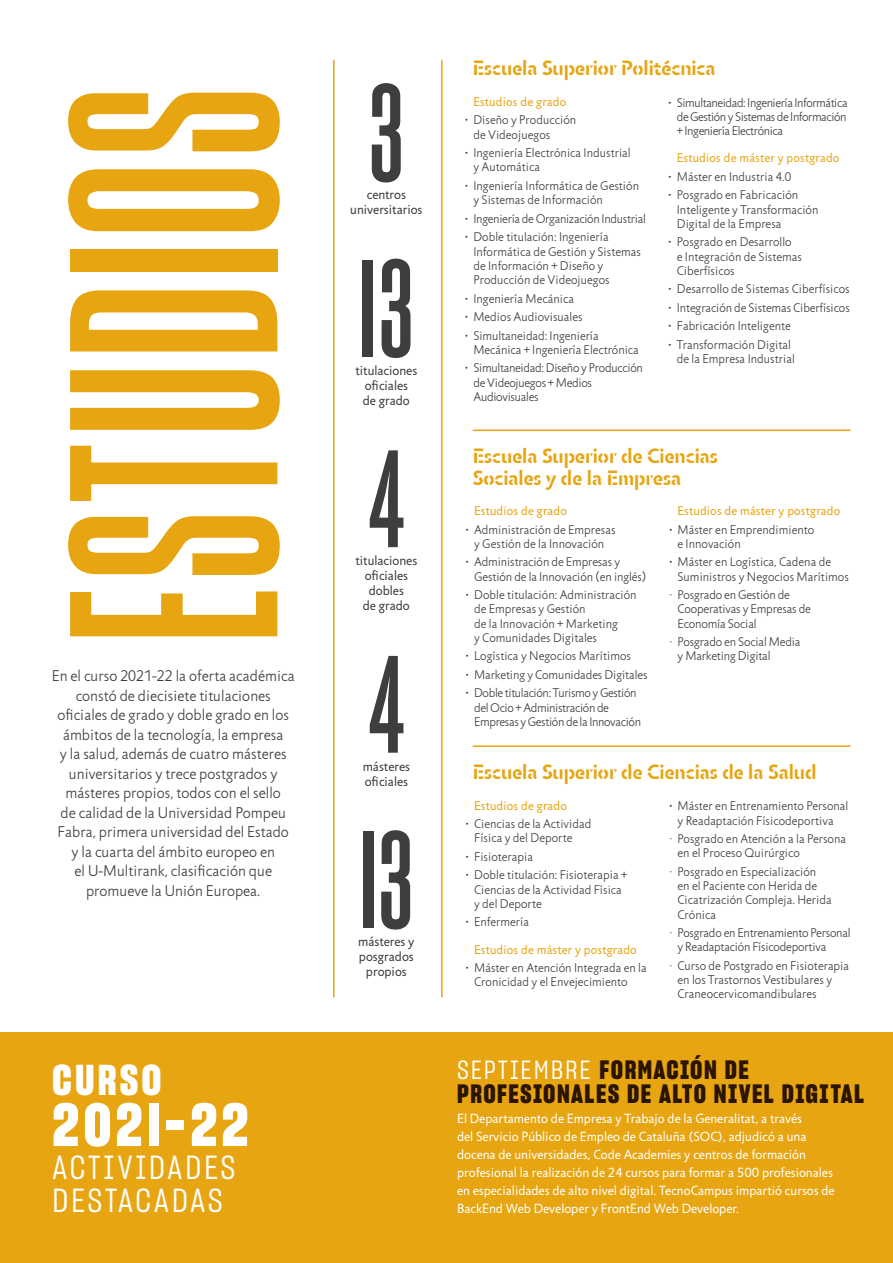
<style>
.page{position:relative;width:893px;height:1263px;background:#fff}
.page>*{position:absolute;margin:0;border:0;box-sizing:border-box;transform-origin:0 0}
.t1{font:289.05px "Sharp Grotesk Sm Bold 10";letter-spacing:.015em;color:#e7a512}
.t2{font:135px "Sharp Grotesk Sm Bold 10";color:#3e3e3f}
.t3{font:59.1px "Sharp Grotesk Bold 15";letter-spacing:.07em;color:#fff}
.t4{font:42px "Sharp Grotesk Bold 15";letter-spacing:.075em;color:#fff}
.t5{font:32.85px/33px "Sharp Grotesk Book 15";letter-spacing:.075em;color:#fff}
.t6{font:25.95px/24px "Sharp Grotesk Bold 15";letter-spacing:.055em;color:#2b1500}
.t7{font:700 21px/22.5px "Jigsaw Stencil";color:#e7a512}
.t8{font:300 15.75px/19.5px "Jigsaw";letter-spacing:.005em;color:#3e3e3f;text-align:center}
.t9{font:13.5px/18px "Jigsaw";color:#fff}
.t10{font:13.5px/15px "Jigsaw";color:#3e3e3f;text-align:center}
.t11{font:300 12.75px/18.5px "Jigsaw";letter-spacing:.005em;color:#3e3e3f}
.t12{font:12.75px/18.5px "Jigsaw";letter-spacing:.015em;color:#e7a512}
.t13{font:300 12.75px/14.2px "Jigsaw";letter-spacing:-.015em;color:#3e3e3f}
.t14{font:300 12.75px/14.2px "Jigsaw";letter-spacing:-.025em;color:#3e3e3f}
.t15{font:300 12.75px/14.2px "Jigsaw";letter-spacing:-.02em;color:#3e3e3f}
.s1{font-weight:400;color:#e7a512}
.s2{font-weight:700}
.s3{font-weight:700;color:#3e3e3f}
.s4{font-weight:300;color:#3e3e3f}
.s5{font-family:"Sharp Grotesk Book 15";color:#fff}
</style>
<div class="page">
<div style="left:0;top:1033px;width:893px;height:230px;background:#e7a512"></div>
<hr style="left:473px;top:430px;width:377px;height:1px;background:#e7a512">
<hr style="left:473px;top:745px;width:377px;height:2px;background:#e7a512">
<hr style="left:333px;top:61px;width:2px;height:936px;background:#e7a512">
<hr style="left:441px;top:61px;width:2px;height:936px;background:#e7a512">
<h1 class="t1" style="left:2px;top:644px;width:559px;rotate:-90deg">EstudIOs</h1>
<p class="t8" style="left:52px;top:667px;width:244px">En el curso 2021-22 la oferta académica constó de diecisiete titulaciones oficiales de grado y doble grado en los ámbitos de la tecnología, la empresa<br>y la salud, además de cuatro másteres universitarios y trece postgrados y másteres propios, todos con el sello<br>de calidad de la Universidad Pompeu Fabra, primera universidad del Estado<br>y la cuarta del ámbito europeo en<br>el U-Multirank, clasificación que promueve la Unión Europea.</p>
<h3 class="t4" style="left:52px;top:1051px;width:111px">CURSO</h3>
<h3 class="t3" style="left:52px;top:1084px;width:198px">202I-22</h3>
<h3 class="t5" style="left:52px;top:1149px;width:185px">ACTIVIDADES<br>DESTACADAS</h3>
<h2 class="t2" style="left:369px;top:52px;width:37px">3</h2>
<p class="t10" style="left:350px;top:187px;width:74px">centros universitarios</p>
<h2 class="t2" style="left:359px;top:228px;width:56px">I3</h2>
<p class="t10" style="left:355px;top:363px;width:63px">titulaciones oficiales<br>de grado</p>
<h2 class="t2" style="left:368px;top:418px;width:37px">4</h2>
<p class="t10" style="left:355px;top:553px;width:63px">titulaciones oficiales dobles<br>de grado</p>
<h2 class="t2" style="left:368px;top:624px;width:37px">4</h2>
<p class="t10" style="left:363px;top:759px;width:49px;text-align:left">másteres oficiales</p>
<h2 class="t2" style="left:359px;top:799px;width:56px">I3</h2>
<p class="t10" style="left:358px;top:934px;width:58px">másteres y posgrados propios</p>
<h3 class="t7" style="left:473px;top:56px;width:244px">Escuela Superior Politécnica</h3>
<p class="t11" style="left:465px;top:93px;width:113px;text-align:center"><span class="s1">Estudios de grado<br></span><span class="s2">·</span> Diseño y Producción</p>
<p class="t11" style="left:465px;top:126px;width:167px;text-indent:9px">de Videojuegos<br><span class="s2">·</span> Ingeniería Electrónica Industrial</p>
<p class="t11" style="left:465px;top:158px;width:176px;text-indent:9px">y Automática<br><span class="s2">·</span> Ingeniería Informática de Gestión</p>
<p class="t11" style="left:465px;top:191px;width:182px;text-indent:9px">y Sistemas de Información<br><span class="s2">·</span> Ingeniería de Organización Industrial <span class="s2">·</span> Doble titulación: Ingeniería</p>
<p class="t11" style="left:473px;top:245px;width:169px;line-height:14.2px">Informática de Gestión y Sistemas de Información + Diseño y<br>Producción de Videojuegos</p>
<p class="t11" style="left:465px;top:289px;width:135px"><span class="s2">·</span> Ingeniería Mecánica<br><span class="s2">·</span> Medios Audiovisuales<br><span class="s2">·</span> Simultaneidad: Ingeniería</p>
<p class="t11" style="left:465px;top:341px;width:179px;text-align:center">Mecánica + Ingeniería Electrónica<br><span class="s2">·</span> Simultaneidad: Diseño y Producción</p>
<p class="t15" style="left:473px;top:376px;width:120px">de Videojuegos + Medios<br>Audiovisuales</p>
<p class="t11" style="left:677px;top:96px;width:172px;line-height:14.2px;text-align:justify;text-indent:-9px"><span class="s2">·</span> Simultaneidad: Ingeniería Informática de Gestión y Sistemas de Información + Ingeniería Electrónica</p>
<p class="t11" style="left:668px;top:149px;width:173px;text-indent:9px"><span class="s1">Estudios de máster y postgrado </span><span class="s2">·</span> Máster en Industria 4.0<br><span class="s2">·</span> Posgrado en Fabricación</p>
<p class="t11" style="left:677px;top:203px;width:143px;line-height:14.2px">Inteligente y Transformación<br>Digital de la Empresa</p>
<p class="t11" style="left:677px;top:235px;width:127px;line-height:14.2px;text-indent:-9px"><span class="s2">·</span> Posgrado en Desarrollo<br>e Integración de Sistemas<br>Ciberfísicos</p>
<p class="t11" style="left:668px;top:280px;width:183px"><span class="s2">·</span> Desarrollo de Sistemas Ciberfísicos <span class="s2">·</span> Integración de Sistemas Ciberfísicos <span class="s2">·</span> Fabricación Inteligente<br><span class="s2">·</span> Transformación Digital</p>
<p class="t11" style="left:677px;top:350px;width:119px">de la Empresa Industrial</p>
<h3 class="t7" style="left:473px;top:445px;width:246px">Escuela Superior de Ciencias<br>Sociales y de la Empresa</h3>
<p class="t11" style="left:466px;top:502px;width:151px;text-indent:9px"><span class="s1">Estudios de grado<br></span><span class="s2">·</span> Administración de Empresas</p>
<p class="t11" style="left:466px;top:535px;width:156px;text-align:center">y Gestión de la Innovación<br><span class="s2">·</span> Administración de Empresas y</p>
<p class="t11" style="left:466px;top:568px;width:182px;text-indent:9px">Gestión de la Innovación (en inglés) <span class="s2">·</span> Doble titulación: Administración</p>
<p class="t11" style="left:474px;top:602px;width:145px;line-height:14.2px">de Empresas y Gestión<br>de la Innovación + Marketing y Comunidades Digitales</p>
<p class="t11" style="left:466px;top:647px;width:183px"><span class="s2">·</span> Logística y Negocios Marítimos<br><span class="s2">·</span> Marketing y Comunidades Digitales <span class="s2">·</span> Doble titulación: Turismo y Gestión</p>
<p class="t14" style="left:474px;top:701px;width:168px">del Ocio + Administración de<br>Empresas y Gestión de la Innovación</p>
<p class="t12" style="left:669px;top:502px;width:173px;text-indent:9px">Estudios de máster y postgrado <span class="s3">·</span> <span class="s4">Máster en Emprendimiento</span></p>
<p class="t11" style="left:669px;top:535px;width:163px;text-indent:9px">e Innovación<br><span class="s2">·</span> Máster en Logística, Cadena de</p>
<p class="t11" style="left:669px;top:568px;width:181px;text-indent:9px">Suministros y Negocios Marítimos · Posgrado en Gestión de</p>
<p class="t11" style="left:677px;top:602px;width:135px;line-height:14.2px">Cooperativas y Empresas de<br>Economía Social</p>
<p class="t11" style="left:677px;top:635px;width:124px;line-height:14.2px;text-indent:-9px">· Posgrado en Social Media y Marketing Digital</p>
<h3 class="t7" style="left:473px;top:761px;width:345px">Escuela Superior de Ciencias de la Salud</h3>
<p class="t11" style="left:466px;top:797px;width:127px;text-indent:9px"><span class="s1">Estudios de grado<br></span><span class="s2">·</span> Ciencias de la Actividad</p>
<p class="t11" style="left:466px;top:829px;width:163px;text-indent:9px">Física y del Deporte<br><span class="s2">·</span> Fisioterapia<br><span class="s2">·</span> Doble titulación: Fisioterapia +</p>
<p class="t11" style="left:474px;top:883px;width:149px;line-height:14.2px">Ciencias de la Actividad Física y del Deporte</p>
<p class="t12" style="left:474px;top:909px;width:164px;line-height:27.3px;text-indent:-9px"><span class="s3">·</span> <span class="s4">Enfermería<br></span>Estudios de máster y postgrado</p>
<p class="t11" style="left:474px;top:961px;width:174px;line-height:14.2px;text-indent:-9px"><span class="s2">·</span> Máster en Atención Integrada en la<br>Cronicidad y el Envejecimiento</p>
<p class="t11" style="left:669px;top:799px;width:181px;line-height:14.2px;text-align:center"><span class="s2">·</span> Máster en Entrenamiento Personal y Readaptación Físicodeportiva</p>
<p class="t11" style="left:677px;top:832px;width:170px;line-height:14.2px;text-indent:-9px">· Posgrado en Atención a la Persona en el Proceso Quirúrgico</p>
<p class="t11" style="left:677px;top:865px;width:156px;line-height:14.2px;text-indent:-9px">· Posgrado en Especialización<br>en el Paciente con Herida de<br>Cicatrización Compleja. Herida<br>Crónica</p>
<p class="t13" style="left:677px;top:926px;width:175px;text-indent:-9px">· Posgrado en Entrenamiento Personal y Readaptación Físicodeportiva</p>
<p class="t11" style="left:677px;top:959px;width:173px;line-height:14.2px;text-indent:-9px">· Curso de Postgrado en Fisioterapia en los Trastornos Vestibulares y<br>Craneocervicomandibulares</p>
<h3 class="t6" style="left:457px;top:1057px;width:409px"><span class="s5">SEPTIEMBRE</span> FORMACIÓN DE<br>PROFESIONALES DE ALTO NIVEL DIGITAL</h3>
<p class="t9" style="left:457px;top:1109px;width:379px">El Departamento de Empresa y Trabajo de la Generalitat, a través<br>del Servicio Público de Empleo de Cataluña (SOC), adjudicó a una docena de universidades, Code Academies y centros de formación profesional la realización de 24 cursos para formar a 500 profesionales en especialidades de alto nivel digital. TecnoCampus impartió cursos de BackEnd Web Developer y FrontEnd Web Developer.</p>
</div>
